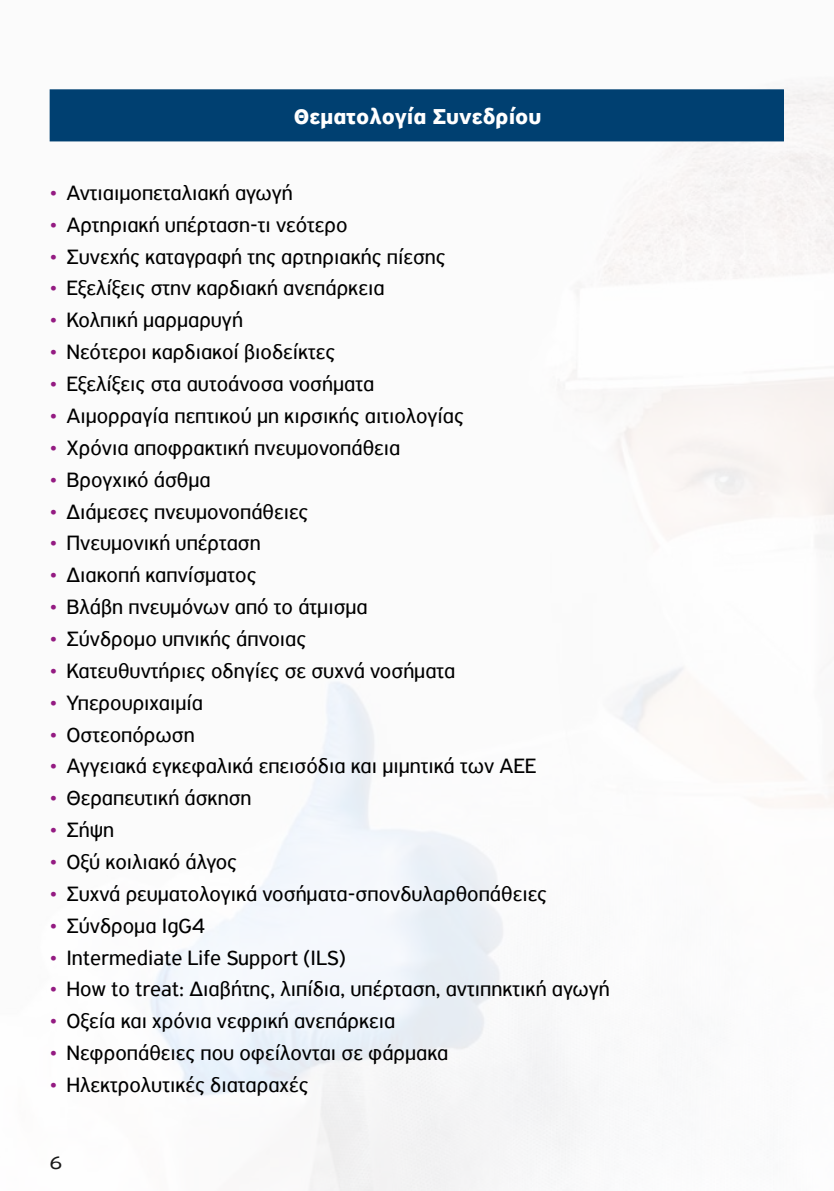
<style>
.page{position:relative;width:834px;height:1191px;background:#fff}
.page>*{position:absolute;margin:0;border:0;box-sizing:border-box;transform-origin:0 0}
.t1{font:700 22.75px "PF Highway Sans Pro";color:#fff}
.t2{font:21.88px "PF Highway Sans Pro";color:#000}
.t3{font:19.25px "PF Highway Sans Pro";color:#000;scale:1.1 1}
.s1{color:#941b82}
</style>
<div class="page">
<img style="left:49px;top:84px;width:784px;height:1107px">
<div style="left:50px;top:90px;width:733px;height:51px;background:#004071"></div>
<hr style="left:50px;top:89px;width:733px;height:2px;background:#004071">
<p class="t1" style="left:294px;top:103px;width:249px">Θεματολογία Συνεδρίου</p>
<p class="t2" style="left:50px;top:180px;width:244px"><span class="s1">•</span> Αντιαιμοπεταλιακή αγωγή</p>
<p class="t2" style="left:50px;top:212px;width:299px"><span class="s1">•</span> Αρτηριακή υπέρταση-τι νεότερο</p>
<p class="t2" style="left:50px;top:244px;width:397px"><span class="s1">•</span> Συνεχής καταγραφή της αρτηριακής πίεσης</p>
<p class="t2" style="left:50px;top:275px;width:336px"><span class="s1">•</span> Εξελίξεις στην καρδιακή ανεπάρκεια</p>
<p class="t2" style="left:50px;top:307px;width:195px"><span class="s1">•</span> Κολπική μαρμαρυγή</p>
<p class="t2" style="left:50px;top:339px;width:287px"><span class="s1">•</span> Νεότεροι καρδιακοί βιοδείκτες</p>
<p class="t2" style="left:50px;top:371px;width:326px"><span class="s1">•</span> Εξελίξεις στα αυτοάνοσα νοσήματα</p>
<p class="t2" style="left:50px;top:403px;width:415px"><span class="s1">•</span> Αιμορραγία πεπτικού μη κιρσικής αιτιολογίας</p>
<p class="t2" style="left:50px;top:435px;width:352px"><span class="s1">•</span> Χρόνια αποφρακτική πνευμονοπάθεια</p>
<p class="t2" style="left:50px;top:466px;width:163px"><span class="s1">•</span> Βρογχικό άσθμα</p>
<p class="t2" style="left:50px;top:498px;width:260px"><span class="s1">•</span> Διάμεσες πνευμονοπάθειες</p>
<p class="t2" style="left:50px;top:530px;width:213px"><span class="s1">•</span> Πνευμονική υπέρταση</p>
<p class="t2" style="left:50px;top:562px;width:208px"><span class="s1">•</span> Διακοπή καπνίσματος</p>
<p class="t2" style="left:50px;top:594px;width:320px"><span class="s1">•</span> Βλάβη πνευμόνων από το άτμισμα</p>
<p class="t2" style="left:50px;top:626px;width:258px"><span class="s1">•</span> Σύνδρομο υπνικής άπνοιας</p>
<p class="t2" style="left:50px;top:658px;width:407px"><span class="s1">•</span> Κατευθυντήριες οδηγίες σε συχνά νοσήματα</p>
<p class="t2" style="left:50px;top:689px;width:155px"><span class="s1">•</span> Υπερουριχαιμία</p>
<p class="t2" style="left:50px;top:721px;width:146px"><span class="s1">•</span> Οστεοπόρωση</p>
<p class="t2" style="left:50px;top:753px;width:488px"><span class="s1">•</span> Αγγειακά εγκεφαλικά επεισόδια και μιμητικά των ΑΕΕ</p>
<p class="t2" style="left:50px;top:785px;width:203px"><span class="s1">•</span> Θεραπευτική άσκηση</p>
<p class="t2" style="left:50px;top:817px;width:66px"><span class="s1">•</span> Σήψη</p>
<p class="t2" style="left:50px;top:849px;width:189px"><span class="s1">•</span> Οξύ κοιλιακό άλγος</p>
<p class="t2" style="left:50px;top:881px;width:499px"><span class="s1">•</span> Συχνά ρευματολογικά νοσήματα-σπονδυλαρθοπάθειες</p>
<p class="t2" style="left:50px;top:912px;width:157px"><span class="s1">•</span> Σύνδρομα IgG4</p>
<p class="t2" style="left:50px;top:944px;width:297px"><span class="s1">•</span> Intermediate Life Support (ILS)</p>
<p class="t2" style="left:50px;top:976px;width:561px"><span class="s1">•</span> How to treat: Διαβήτης, λιπίδια, υπέρταση, αντιπηκτική αγωγή</p>
<p class="t2" style="left:50px;top:1008px;width:347px"><span class="s1">•</span> Οξεία και χρόνια νεφρική ανεπάρκεια</p>
<p class="t2" style="left:50px;top:1040px;width:400px"><span class="s1">•</span> Νεφροπάθειες που οφείλονται σε φάρμακα</p>
<p class="t2" style="left:50px;top:1072px;width:260px"><span class="s1">•</span> Ηλεκτρολυτικές διαταραχές</p>
<p class="t3" style="left:50px;top:1151px;width:13px">6</p>
</div>
